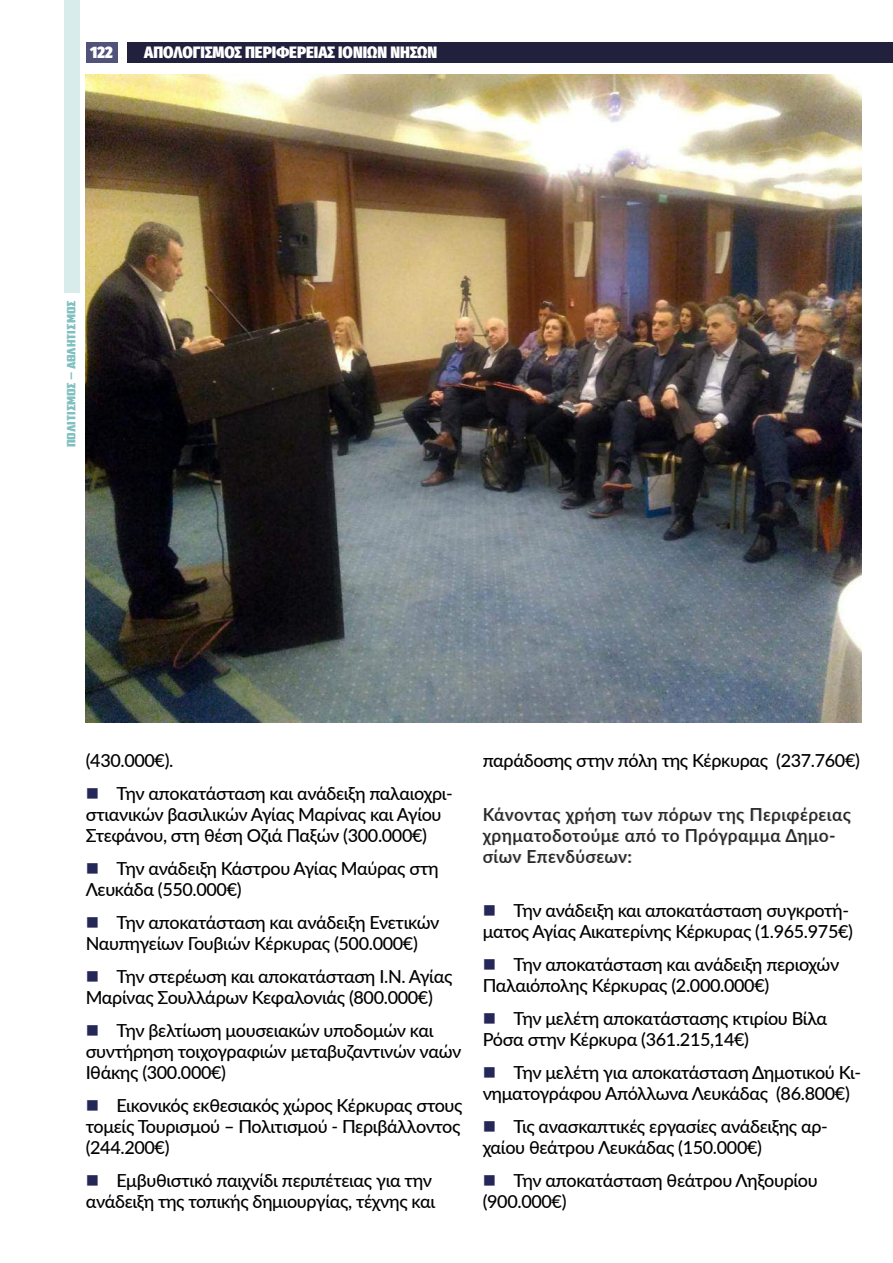
<style>
.page{position:relative;width:893px;height:1263px;background:#fff}
.page>*{position:absolute;margin:0;border:0;box-sizing:border-box;transform-origin:0 0}
.t1{font:500 18px/21px "Lato";letter-spacing:-.02em;color:#000}
.t2{font:600 18px/21px "Lato";letter-spacing:.03em;color:#272627;scale:.95 1}
.t3{font:800 16.5px "Fira Sans Condensed";color:#fff}
.t4{font:900 16.5px "Fira Sans Condensed";color:#fff}
.t5{font:11.55px "American Captain";color:#80c0c0;scale:1.49 1}
.s1{color:#242757}
</style>
<div class="page">
<div style="left:127px;top:43px;width:766px;height:20px;background:#21203d"></div>
<div style="left:86px;top:43px;width:31px;height:20px;background:#505279"></div>
<div style="left:65px;top:0;width:15px;height:293px;background:#d9ecec"></div>
<img style="left:86px;top:74px;width:776px;height:648px">
<p class="t4" style="left:90px;top:46px;width:24px">122</p>
<p class="t3" style="left:144px;top:46px;width:294px">ΑΠΟΛΟΓΙΣΜΟΣ ΠΕΡΙΦΕΡΕΙΑΣ ΙΟΝΙΩΝ ΝΗΣΩΝ</p>
<p class="t5" style="left:65px;top:447px;width:100px;rotate:-90deg">ΠΟΛΙΤΙΣΜΟΣ–ΑΘΛΗΤΙΣΜΟΣ</p>
<p class="t1" style="left:86px;top:749px;width:89px">(430.000€).</p>
<p class="t1" style="left:86px;top:782px;width:368px"><span class="s1">■</span> Την αποκατάσταση και ανάδειξη παλαιοχρι&shy;στιανικών βασιλικών Αγίας Μαρίνας και Αγίου<br>Στεφάνου, στη θέση Οζιά Παξών (300.000€)</p>
<p class="t1" style="left:86px;top:857px;width:354px"><span class="s1">■</span> Την ανάδειξη Κάστρου Αγίας Μαύρας στη<br>Λευκάδα (550.000€)</p>
<p class="t1" style="left:86px;top:911px;width:355px"><span class="s1">■</span> Την αποκατάσταση και ανάδειξη Ενετικών<br>Ναυπηγείων Γουβιών Κέρκυρας (500.000€)</p>
<p class="t1" style="left:86px;top:965px;width:368px"><span class="s1">■</span> Την στερέωση και αποκατάσταση Ι.Ν. Αγίας<br>Μαρίνας Σουλλάρων Κεφαλονιάς (800.000€)</p>
<p class="t1" style="left:86px;top:1019px;width:377px"><span class="s1">■</span> Την βελτίωση μουσειακών υποδομών και συντήρηση τοιχογραφιών μεταβυζαντινών ναών<br>Ιθάκης (300.000€)</p>
<p class="t1" style="left:86px;top:1094px;width:378px;text-align:justify"><span class="s1">■</span> Εικονικός εκθεσιακός χώρος Κέρκυρας στους τομείς Τουρισμού – Πολιτισμού - Περιβάλλοντος (244.200€)</p>
<p class="t1" style="left:86px;top:1169px;width:351px"><span class="s1">■</span> Εμβυθιστικό παιχνίδι περιπέτειας για την ανάδειξη της τοπικής δημιουργίας, τέχνης και</p>
<p class="t1" style="left:483px;top:749px;width:379px">παράδοσης στην πόλη της Κέρκυρας (237.760€)</p>
<p class="t2" style="left:483px;top:803px;width:389px">Κάνοντας χρήση των πόρων της Περιφέρειας χρηματοδοτούμε από το Πρόγραμμα Δημο&shy;σίων Επενδύσεων:</p>
<p class="t1" style="left:483px;top:899px;width:372px"><span class="s1">■</span> Την ανάδειξη και αποκατάσταση συγκροτή&shy;ματος Αγίας Αικατερίνης Κέρκυρας (1.965.975€)</p>
<p class="t1" style="left:483px;top:953px;width:358px"><span class="s1">■</span> Την αποκατάσταση και ανάδειξη περιοχών<br>Παλαιόπολης Κέρκυρας (2.000.000€)</p>
<p class="t1" style="left:483px;top:1007px;width:346px"><span class="s1">■</span> Την μελέτη αποκατάστασης κτιρίου Βίλα<br>Ρόσα στην Κέρκυρα (361.215,14€)</p>
<p class="t1" style="left:483px;top:1061px;width:380px"><span class="s1">■</span> Την μελέτη για αποκατάσταση Δημοτικού Κι&shy;νηματογράφου Απόλλωνα Λευκάδας (86.800€)</p>
<p class="t1" style="left:483px;top:1115px;width:347px"><span class="s1">■</span> Τις ανασκαπτικές εργασίες ανάδειξης αρ&shy;χαίου θεάτρου Λευκάδας (150.000€)</p>
<p class="t1" style="left:483px;top:1169px;width:337px"><span class="s1">■</span> Την αποκατάσταση θεάτρου Ληξουρίου (900.000€)</p>
</div>
